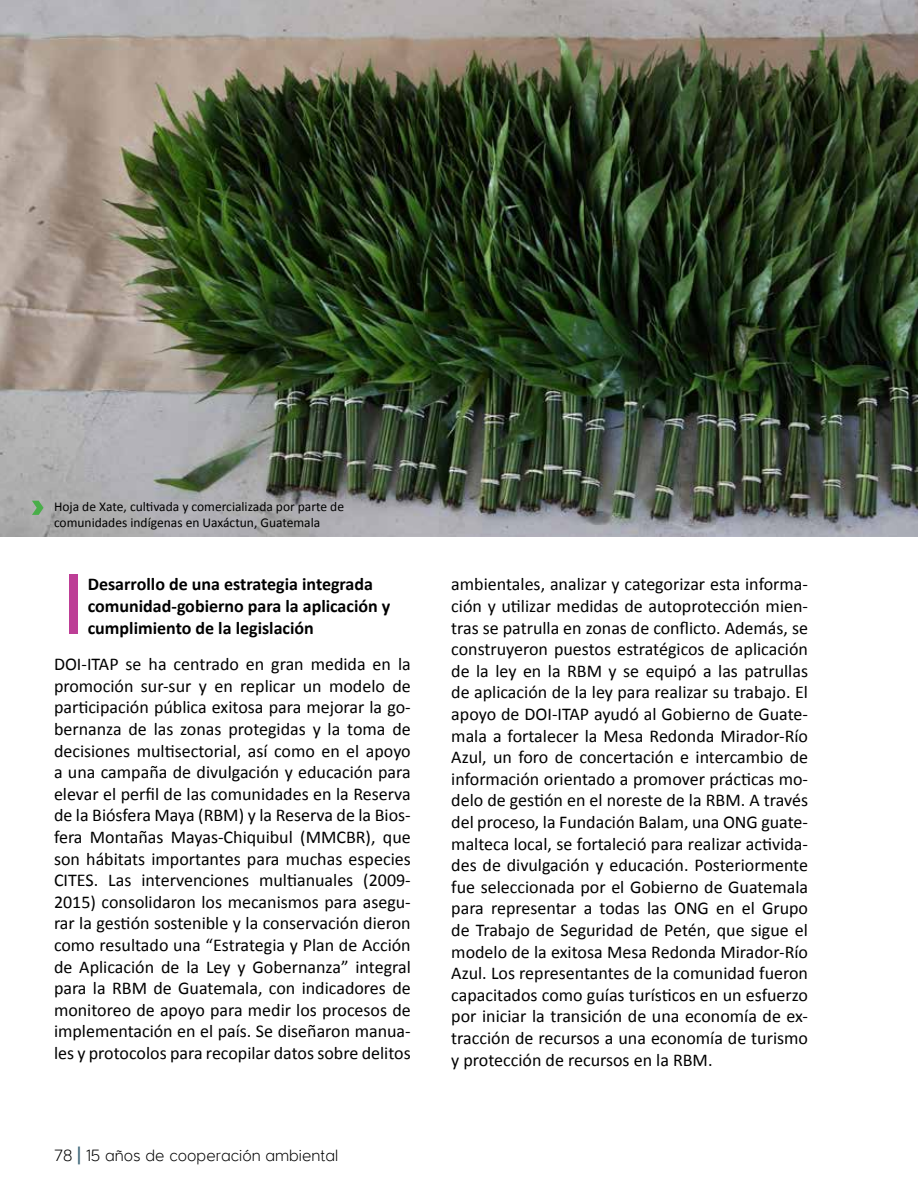
<style>
.page{position:relative;width:918px;height:1188px;background:#fff}
.page>*{position:absolute;margin:0;border:0;box-sizing:border-box;transform-origin:0 0}
.t1{font:18px/21.6px "Calibri";color:#000;text-align:justify}
.t2{font:700 18px/21.6px "Calibri";color:#000}
.t3{font:100 16.5px "Larke Neue";color:#000}
.t4{font:13.5px/16.2px "Calibri";color:#000}
.s1{font-weight:700;color:#3d6678}
</style>
<div class="page">
<img style="left:0;top:0;width:918px;height:537px">
<div style="left:69px;top:575px;width:9px;height:59px;background:#bd3e96"></div>
<svg style="left:32px;top:501px;width:12px;height:14px"></svg>
<p class="t4" style="left:54px;top:498px;width:292px">Hoja de Xate, cultivada y comercializada por parte de comunidades indígenas en Uaxáctun, Guatemala</p>
<p class="t2" style="left:88px;top:573px;width:304px">Desarrollo de una estrategia integrada comunidad-gobierno para la aplicación y cumplimiento de la legislación</p>
<p class="t1" style="left:54px;top:653px;width:358px">DOI-ITAP se ha centrado en gran medida en la promoción sur-sur y en replicar un modelo de participación pública exitosa para mejorar la go&shy;bernanza de las zonas protegidas y la toma de decisiones multisectorial, así como en el apoyo a una campaña de divulgación y educación para elevar el perfil de las comunidades en la Reserva de la Biósfera Maya (RBM) y la Reserva de la Bios&shy;fera Montañas Mayas-Chiquibul (MMCBR), que son hábitats importantes para muchas especies CITES. Las intervenciones multianuales (2009- 2015) consolidaron los mecanismos para asegu&shy;rar la gestión sostenible y la conservación dieron como resultado una “Estrategia y Plan de Acción de Aplicación de la Ley y Gobernanza” integral para la RBM de Guatemala, con indicadores de monitoreo de apoyo para medir los procesos de implementación en el país. Se diseñaron manua&shy;les y protocolos para recopilar datos sobre delitos</p>
<p class="t3" style="left:54px;top:1145px;width:286px">78 <span class="s1">|</span> 15 años de cooperación ambiental</p>
<p class="t1" style="left:451px;top:573px;width:358px">ambientales, analizar y categorizar esta informa&shy;ción y utilizar medidas de autoprotección mien&shy;tras se patrulla en zonas de conflicto. Además, se construyeron puestos estratégicos de aplicación de la ley en la RBM y se equipó a las patrullas de aplicación de la ley para realizar su trabajo. El apoyo de DOI-ITAP ayudó al Gobierno de Guate&shy;mala a fortalecer la Mesa Redonda Mirador-Río Azul, un foro de concertación e intercambio de información orientado a promover prácticas mo&shy;delo de gestión en el noreste de la RBM. A través del proceso, la Fundación Balam, una ONG guate&shy;malteca local, se fortaleció para realizar activida&shy;des de divulgación y educación. Posteriormente fue seleccionada por el Gobierno de Guatemala para representar a todas las ONG en el Grupo de Trabajo de Seguridad de Petén, que sigue el modelo de la exitosa Mesa Redonda Mirador-Río Azul. Los representantes de la comunidad fueron capacitados como guías turísticos en un esfuerzo por iniciar la transición de una economía de ex&shy;tracción de recursos a una economía de turismo y protección de recursos en la RBM.</p>
</div>
